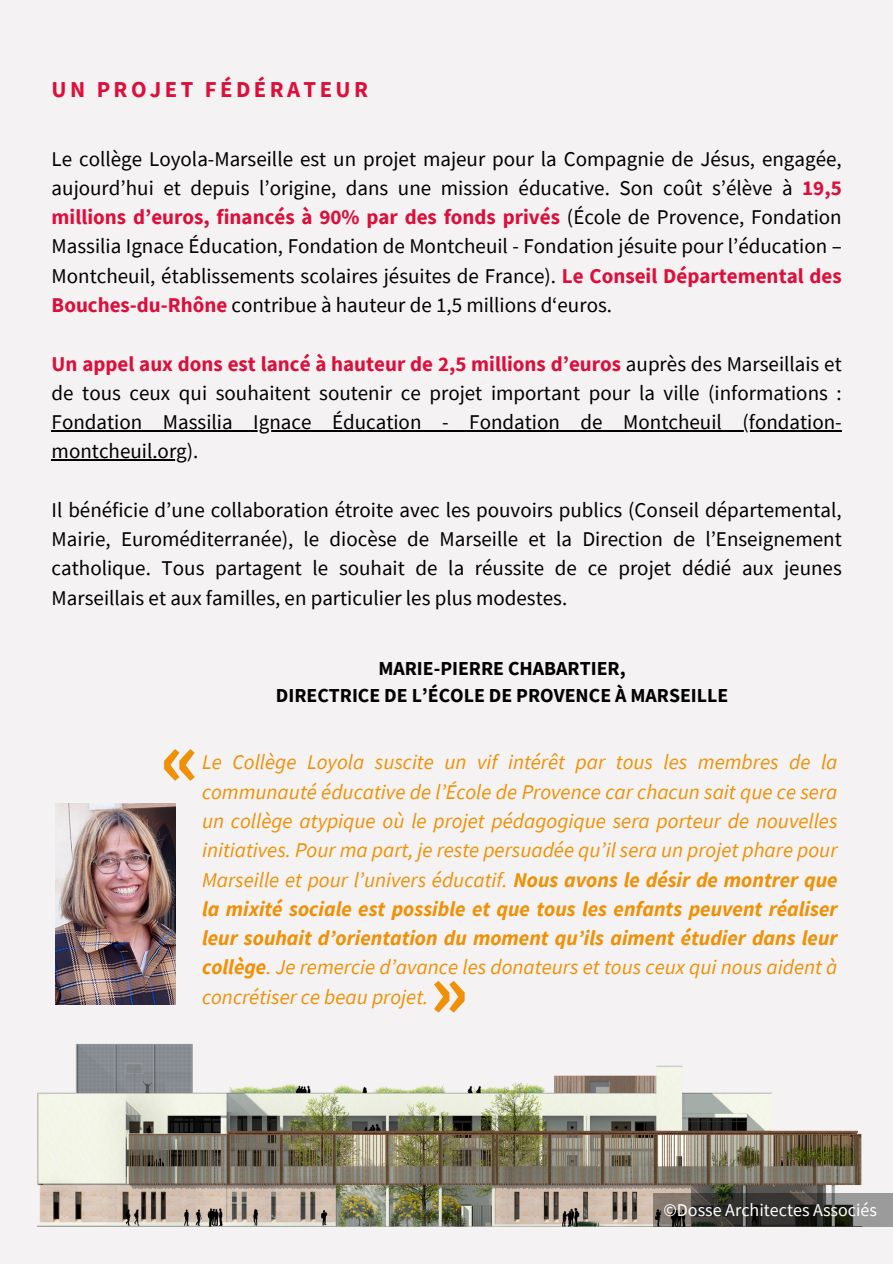
<style>
.page{position:relative;width:893px;height:1264px;background:#fff}
.page>*{position:absolute;margin:0;border:0;box-sizing:border-box;transform-origin:0 0}
.t1{font:700 81px "Source Sans Pro";color:#f19004}
.t2{font:700 22.8px "Source Sans Pro";letter-spacing:.15em;color:#de0e3a}
.t3{font:21px/29.2px "Source Sans Pro";color:#000;text-align:justify}
.t4{font:italic 21px/29.2px "Source Sans Pro";color:#f19004;text-align:justify}
.t5{font:700 19.8px/27px "Source Sans Pro";color:#000;text-align:center}
.t6{font:18px "Source Sans Pro";color:#fff}
.s1{font-weight:700;color:#de0e3a}
.s2{font-weight:700}
</style>
<div class="page">
<div style="left:0;top:0;width:892px;height:1263px;background:#f4f2f3"></div>
<img style="left:56px;top:803px;width:119px;height:201px">
<img style="left:37px;top:1043px;width:825px;height:183px">
<hr style="left:52px;top:430px;width:789px;height:1px;background:#000">
<hr style="left:52px;top:459px;width:135px;height:1px;background:#000">
<svg style="left:653px;top:1193px;width:239px;height:33px"></svg>
<h1 class="t2" style="left:52px;top:75px;width:318px">UN PROJET FÉDÉRATEUR</h1>
<h2 class="t3" style="left:52px;top:144px;width:791px">Le collège Loyola-Marseille est un projet majeur pour la Compagnie de Jésus, engagée, aujourd’hui et depuis l’origine, dans une mission éducative. Son coût s’élève à <span class="s1">19,5 millions d’euros, financés à 90% par des fonds privés</span> (École de Provence, Fondation Massilia Ignace Éducation, Fondation de Montcheuil - Fondation jésuite pour l’éducation – Montcheuil, établissements scolaires jésuites de France). <span class="s1">Le Conseil Départemental des Bouches-du-Rhône</span> contribue à hauteur de 1,5 millions d‘euros.</h2>
<h2 class="t3" style="left:52px;top:348px;width:791px"><span class="s1">Un appel aux dons est lancé à hauteur de 2,5 millions d’euros</span> auprès des Marseillais et de tous ceux qui souhaitent soutenir ce projet important pour la ville (informations :</h2>
<h2 class="t3" style="left:52px;top:407px;width:791px">Fondation Massilia Ignace Éducation - Fondation de Montcheuil (fondation-</h2>
<h3 class="t3" style="left:52px;top:436px;width:148px">montcheuil.org).</h3>
<h3 class="t3" style="left:52px;top:495px;width:791px">Il bénéficie d’une collaboration étroite avec les pouvoirs publics (Conseil départemental, Mairie, Euroméditerranée), le diocèse de Marseille et la Direction de l’Enseignement catholique. Tous partagent le souhait de la réussite de ce projet dédié aux jeunes Marseillais et aux familles, en particulier les plus modestes.</h3>
<p class="t5" style="left:276px;top:654px;width:454px">MARIE-PIERRE CHABARTIER,<br>DIRECTRICE DE L’ÉCOLE DE PROVENCE À MARSEILLE</p>
<p class="t1" style="left:160px;top:705px;width:40px">«</p>
<h2 class="t4" style="left:202px;top:747px;width:637px">Le Collège Loyola suscite un vif intérêt par tous les membres de la communauté éducative de l’École de Provence car chacun sait que ce sera un collège atypique où le projet pédagogique sera porteur de nouvelles initiatives. Pour ma part, je reste persuadée qu’il sera un projet phare pour Marseille et pour l’univers éducatif. <span class="s2">Nous avons le désir de montrer que la mixité sociale est possible et que tous les enfants peuvent réaliser leur souhait d’orientation du moment qu’ils aiment étudier dans leur collège</span>. Je remercie d’avance les donateurs et tous ceux qui nous aident à concrétiser ce beau projet.</h2>
<p class="t1" style="left:429px;top:937px;width:40px">»</p>
<p class="t6" style="left:663px;top:1198px;width:215px">©Dosse Architectes Associés</p>
</div>
